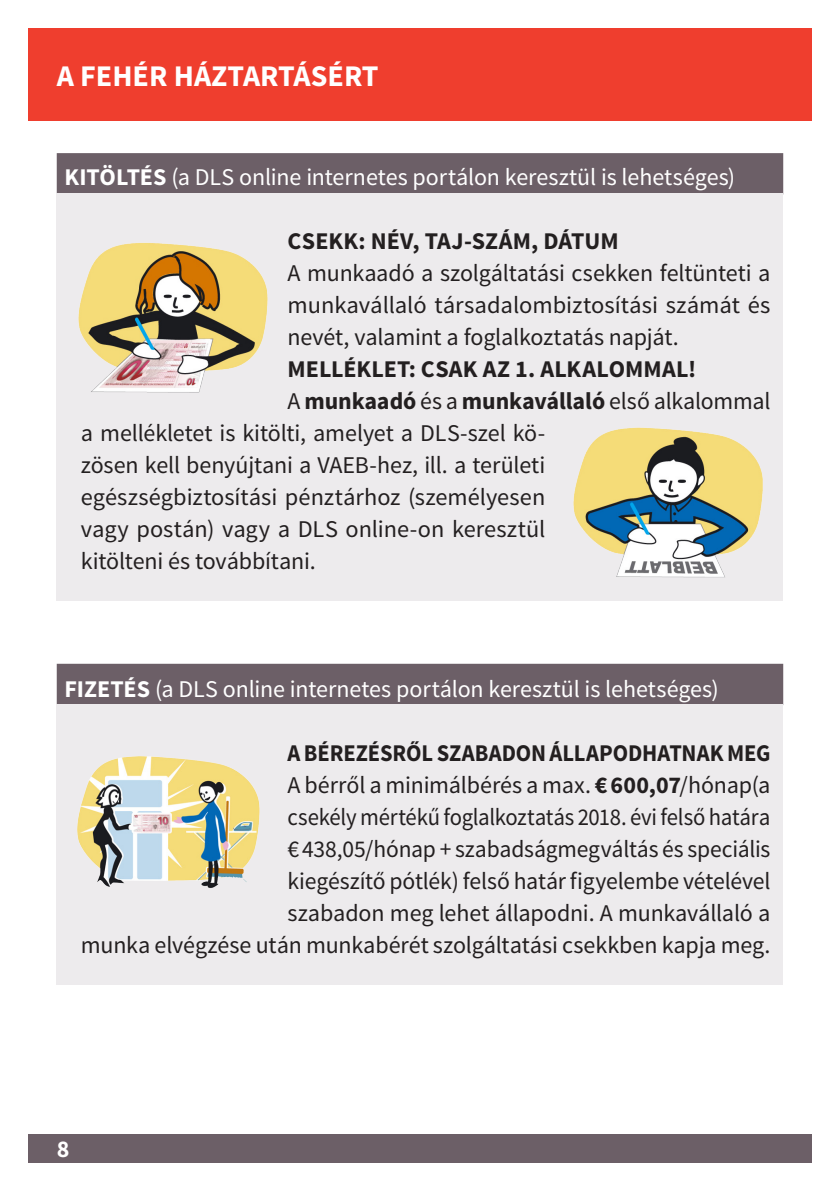
<style>
.page{position:relative;width:840px;height:1191px;background:#fff}
.page>*{position:absolute;margin:0;border:0;box-sizing:border-box;transform-origin:0 0}
.Überschrift_1_Ebene{font:700 30px "Source Sans Pro";color:#fff}
.Fliesstext{font:24px/32px "Source Sans Pro";letter-spacing:-.005em;color:#231f20;text-align:justify}
.Fliesstext-2{font:24px "Source Sans Pro";letter-spacing:-.005em;color:#fff}
.Fliesstext-3{font:700 24px "Source Sans Pro";color:#231f20}
.Fliesstext-4{font:700 24px "Source Sans Pro";color:#231f20;scale:.94 1}
.t1{font:700 24px "Source Sans Pro";color:#fff}
.s1{font-weight:700}
</style>
<div class="page">
<div style="left:28px;top:1134px;width:783px;height:28px;background:#6c5f67"></div>
<div style="left:28px;top:28px;width:783px;height:93px;background:#ef3e2e"></div>
<div style="left:58px;top:154px;width:723px;height:39px;background:#6c5f67"></div>
<div style="left:57px;top:153px;width:725px;height:41px;border:2px solid #6c5f67"></div>
<div style="left:57px;top:194px;width:725px;height:407px;background:#edebed"></div>
<img style="left:78px;top:243px;width:190px;height:150px">
<div style="left:58px;top:665px;width:723px;height:39px;background:#6c5f67"></div>
<div style="left:57px;top:664px;width:725px;height:41px;border:2px solid #6c5f67"></div>
<div style="left:57px;top:704px;width:725px;height:281px;background:#edebed"></div>
<img style="left:77px;top:756px;width:183px;height:132px">
<img style="left:573px;top:427px;width:190px;height:151px">
<p class="Überschrift_1_Ebene" style="left:57px;top:57px;width:323px">A FEHÉR HÁZTARTÁSÉRT</p>
<p class="Fliesstext-2" style="left:64px;top:162px;width:671px"><span class="s1">KITÖLTÉS</span> (a DLS online internetes portálon keresztül is lehetséges)</p>
<p class="Fliesstext-3" style="left:287px;top:225px;width:332px">CSEKK: NÉV, TAJ-SZÁM, DÁTUM</p>
<p class="Fliesstext" style="left:287px;top:257px;width:484px">A munkaadó a szolgáltatási csekken feltünteti a munkavállaló társadalombiztosítási számát és nevét, valamint a foglalkoztatás napját.</p>
<p class="Fliesstext-3" style="left:287px;top:353px;width:410px">MELLÉKLET: CSAK AZ 1. ALKALOMMAL!</p>
<p class="Fliesstext" style="left:81px;top:385px;width:690px;text-align:left;text-indent:206px">A <span class="s1">munkaadó</span> és a <span class="s1">munkavállaló</span> első alkalommal a mellékletet is kitölti, amelyet a DLS-szel kö-<br>zösen kell benyújtani a VAEB-hez, ill. a területi<br>egészségbiztosítási pénztárhoz (személyesen<br>vagy postán) vagy a DLS online-on keresztül<br>kitölteni és továbbítani.</p>
<p class="Fliesstext-2" style="left:64px;top:674px;width:655px"><span class="s1">FIZETÉS</span> (a DLS online internetes portálon keresztül is lehetséges)</p>
<p class="Fliesstext-4" style="left:287px;top:737px;width:515px">A BÉREZÉSRŐL SZABADON ÁLLAPODHATNAK MEG</p>
<p class="Fliesstext" style="left:81px;top:769px;width:690px;text-align:right">A bérről a minimálbérés a max. <span class="s1">€600,07</span>/hónap(a<br>csekély mértékű foglalkoztatás 2018. évi felső határa<br>€438,05/hónap + szabadságmegváltás és speciális<br>kiegészítő pótlék) felső határ figyelembe vételével<br>szabadon meg lehet állapodni. A munkavállaló a<br>munka elvégzése után munkabérét szolgáltatási csekkben kapja meg.</p>
<p class="t1" style="left:57px;top:1134px;width:14px">8</p>
</div>
